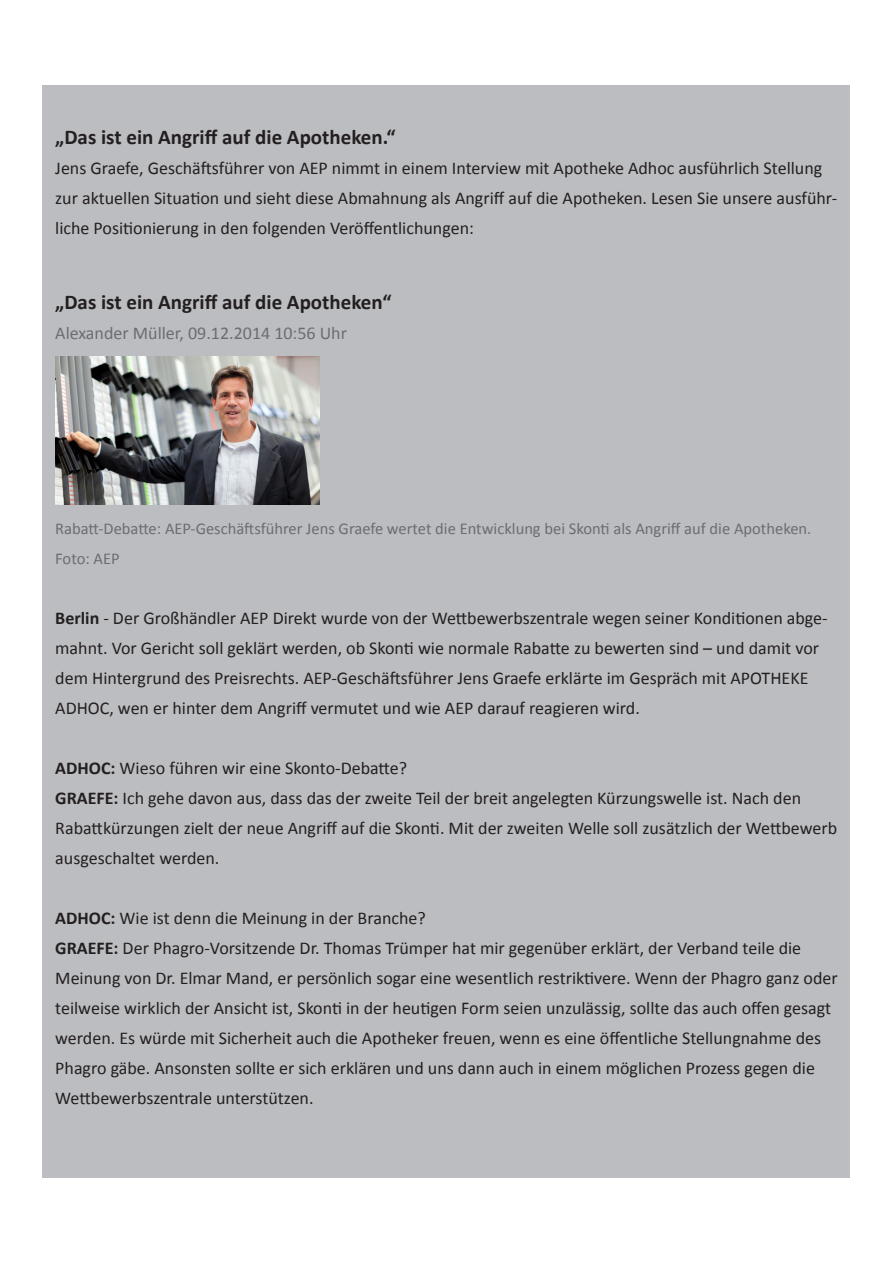
<style>
.page{position:relative;width:893px;height:1263px;background:#fff}
.page>*{position:absolute;margin:0;border:0;box-sizing:border-box;transform-origin:0 0}
.t1{font:700 21px "Calibri";color:#231f20}
.t2{font:18px/30px "Calibri";color:#231f20}
.t3{font:18px "Calibri";color:#6c6d70}
.t4{font:16.5px/30px "Calibri";color:#6c6d70}
.s1{font-weight:700}
</style>
<div class="page">
<div style="left:43px;top:85px;width:807px;height:1093px;background:#bcbdc0"></div>
<img style="left:56px;top:356px;width:263px;height:148px">
<p class="t1" style="left:55px;top:124px;width:342px">„Das ist ein Angriff auf die Apotheken.“</p>
<p class="t2" style="left:55px;top:153px;width:783px">Jens Graefe, Geschäftsführer von AEP nimmt in einem Interview mit Apotheke Adhoc ausführlich Stellung zur aktuellen Situation und sieht diese Abmahnung als Angriff auf die Apotheken. Lesen Sie unsere ausführ&shy;liche Positionierung in den folgenden Veröffentlichungen:</p>
<p class="t1" style="left:55px;top:289px;width:338px">„Das ist ein Angriff auf die Apotheken“</p>
<p class="t3" style="left:55px;top:322px;width:293px">Alexander Müller, 09.12.2014 10:56 Uhr</p>
<p class="t4" style="left:55px;top:514px;width:758px">Rabatt-Debatte: AEP-Geschäftsführer Jens Graefe wertet die Entwicklung bei Skonti als Angriff auf die Apotheken.<br>Foto: AEP</p>
<p class="t2" style="left:55px;top:603px;width:774px"><span class="s1">Berlin</span> - Der Großhändler AEP Direkt wurde von der Wettbewerbszentrale wegen seiner Konditionen abge&shy;mahnt. Vor Gericht soll geklärt werden, ob Skonti wie normale Rabatte zu bewerten sind – und damit vor dem Hintergrund des Preisrechts. AEP-Geschäftsführer Jens Graefe erklärte im Gespräch mit APOTHEKE ADHOC, wen er hinter dem Angriff vermutet und wie AEP darauf reagieren wird.</p>
<p class="t2" style="left:55px;top:753px;width:353px"><span class="s1">ADHOC:</span> Wieso führen wir eine Skonto-Debatte?</p>
<p class="t2" style="left:55px;top:783px;width:783px"><span class="s1">GRAEFE:</span> Ich gehe davon aus, dass das der zweite Teil der breit angelegten Kürzungswelle ist. Nach den<br>Rabattkürzungen zielt der neue Angriff auf die Skonti. Mit der zweiten Welle soll zusätzlich der Wettbewerb ausgeschaltet werden.</p>
<p class="t2" style="left:55px;top:903px;width:372px"><span class="s1">ADHOC:</span> Wie ist denn die Meinung in der Branche?</p>
<p class="t2" style="left:55px;top:933px;width:784px"><span class="s1">GRAEFE:</span> Der Phagro-Vorsitzende Dr. Thomas Trümper hat mir gegenüber erklärt, der Verband teile die Meinung von Dr. Elmar Mand, er persönlich sogar eine wesentlich restriktivere. Wenn der Phagro ganz oder teilweise wirklich der Ansicht ist, Skonti in der heutigen Form seien unzulässig, sollte das auch offen gesagt werden. Es würde mit Sicherheit auch die Apotheker freuen, wenn es eine öffentliche Stellungnahme des Phagro gäbe. Ansonsten sollte er sich erklären und uns dann auch in einem möglichen Prozess gegen die Wettbewerbszentrale unterstützen.</p>
</div>
